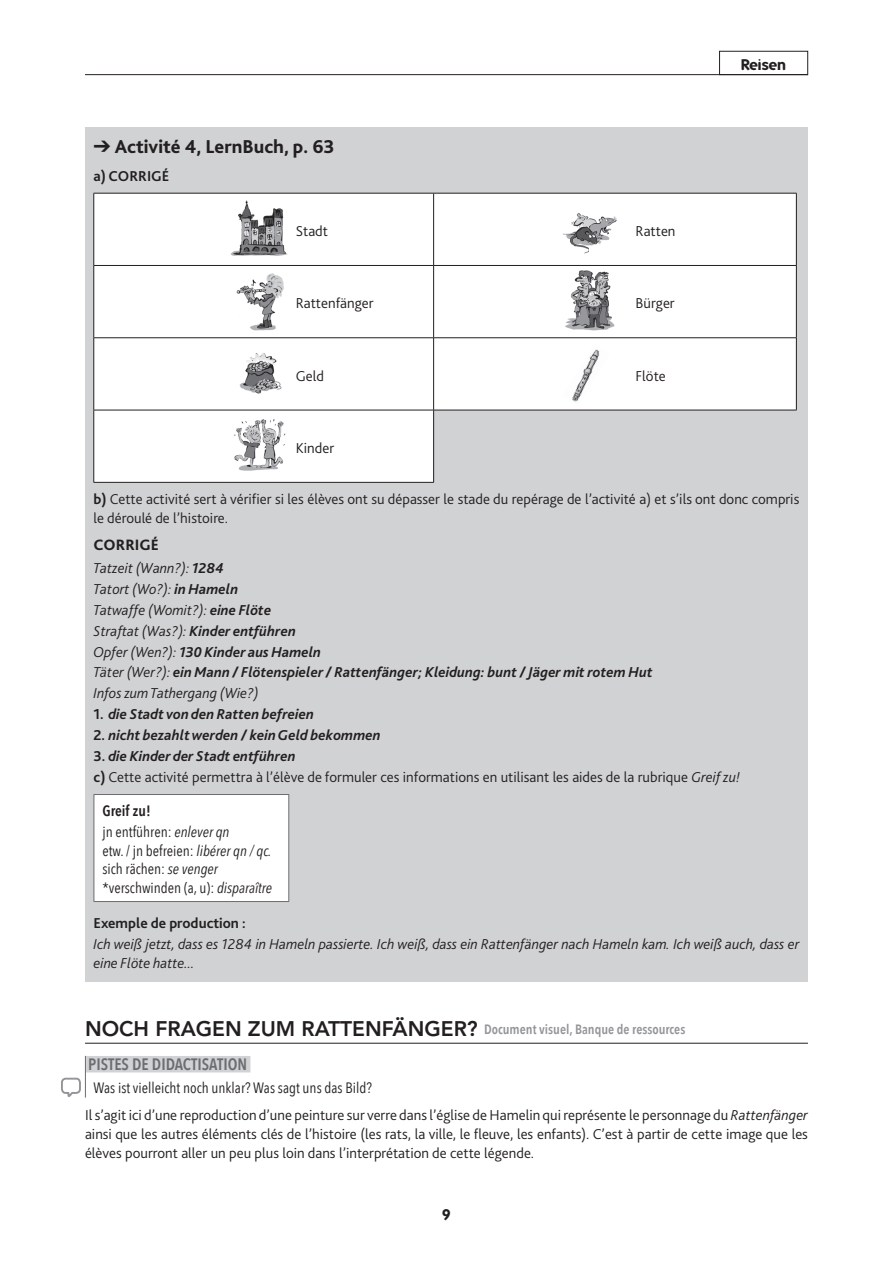
<style>
.page{position:relative;width:893px;height:1263px;background:#fff}
.page>*{position:absolute;margin:0;border:0;box-sizing:border-box;transform-origin:0 0}
.t1{font:800 19.5px "Bliss 2";color:#231f20}
.t2{font:600 16.5px "Avenir Next Condensed";color:#6c6d70}
.t3{font:800 15.75px "Bliss 2";color:#231f20}
.t4{font:300 15px/18.8px "Bliss 2";color:#231f20}
.t5{font:italic 700 15px/20.9px "Bliss 2";color:#231f20}
.t6{font:15px/18.8px "Avenir Next Condensed";color:#231f20}
.t7{font:italic 300 15px/18.8px "Bliss 2";color:#231f20}
.t8{font:700 15px "Bliss 2";color:#231f20}
.t9{font:700 15px "Folks";color:#231f20}
.t10{font:600 13.5px "Avenir Next Condensed";color:#939598}
.s1{font-weight:700}
.s2{font-weight:300}
.s3{font-style:normal}
.s4{font-weight:700;font-style:italic}
.s5{font-style:italic}
.s6{font-weight:600}
.s7{font-family:"Avenir Next LT Pro";font-style:italic;font-stretch:condensed}
.s8{font-family:"Avenir LT Std";font-weight:800;font-size:21px;color:#231f20}
</style>
<div class="page">
<div style="left:85px;top:128px;width:723px;height:854px;background:#d1d2d4"></div>
<hr style="left:85px;top:74px;width:723px;height:1px;background:#231f20">
<hr style="left:85px;top:1043px;width:723px;height:1px;background:#231f20">
<div style="left:85px;top:1056px;width:165px;height:16px;background:#d1d2d4"></div>
<svg style="left:95px;top:194px;width:701px;height:288px;background:#f7f7f8"></svg>
<hr style="left:433px;top:193px;width:1px;height:72px;background:#231f20">
<hr style="left:94px;top:265px;width:340px;height:1px;background:#231f20">
<hr style="left:434px;top:265px;width:363px;height:1px;background:#231f20">
<hr style="left:433px;top:266px;width:1px;height:71px;background:#231f20">
<hr style="left:94px;top:337px;width:340px;height:1px;background:#231f20">
<hr style="left:434px;top:337px;width:363px;height:1px;background:#231f20">
<hr style="left:433px;top:338px;width:1px;height:72px;background:#231f20">
<hr style="left:94px;top:410px;width:340px;height:1px;background:#231f20">
<hr style="left:434px;top:410px;width:363px;height:1px;background:#231f20">
<hr style="left:433px;top:410px;width:1px;height:72px;background:#231f20">
<hr style="left:94px;top:193px;width:340px;height:1px;background:#231f20">
<hr style="left:94px;top:193px;width:1px;height:72px;background:#231f20">
<hr style="left:434px;top:193px;width:363px;height:1px;background:#231f20">
<hr style="left:796px;top:193px;width:1px;height:72px;background:#231f20">
<hr style="left:94px;top:266px;width:1px;height:71px;background:#231f20">
<hr style="left:796px;top:266px;width:1px;height:71px;background:#231f20">
<hr style="left:94px;top:338px;width:1px;height:72px;background:#231f20">
<hr style="left:796px;top:338px;width:1px;height:72px;background:#231f20">
<hr style="left:94px;top:410px;width:1px;height:72px;background:#231f20">
<hr style="left:94px;top:482px;width:340px;height:1px;background:#231f20">
<div style="left:94px;top:794px;width:195px;height:107px;background:#fff"></div>
<hr style="left:94px;top:794px;width:195px;height:1px;background:#6c6d70">
<hr style="left:94px;top:795px;width:1px;height:106px;background:#6c6d70">
<hr style="left:288px;top:795px;width:1px;height:106px;background:#6c6d70">
<hr style="left:94px;top:901px;width:195px;height:1px;background:#6c6d70">
<img style="left:229px;top:197px;width:59px;height:61px">
<img style="left:234px;top:269px;width:51px;height:62px">
<img style="left:239px;top:350px;width:43px;height:44px">
<img style="left:234px;top:415px;width:55px;height:58px">
<img style="left:562px;top:212px;width:55px;height:41px">
<img style="left:563px;top:270px;width:52px;height:62px">
<img style="left:563px;top:344px;width:47px;height:61px">
<hr style="left:85px;top:1056px;width:1px;height:41px;background:#6c6d70">
<svg style="left:61px;top:1077px;width:20px;height:20px"></svg>
<div style="left:719px;top:51px;width:89px;height:24px;border:1px solid #231f20"></div>
<h1 class="t1" style="left:94px;top:134px;width:243px">➔ Activité 4, LernBuch, p. 63</h1>
<p class="t8" style="left:94px;top:166px;width:77px">a) CORRIGÉ</p>
<p class="t4" style="left:296px;top:221px;width:34px">Stadt</p>
<p class="t4" style="left:636px;top:221px;width:41px">Ratten</p>
<p class="t4" style="left:296px;top:294px;width:79px">Rattenfänger</p>
<p class="t4" style="left:636px;top:294px;width:41px">Bürger</p>
<p class="t4" style="left:296px;top:366px;width:30px">Geld</p>
<p class="t4" style="left:636px;top:366px;width:32px">Flöte</p>
<p class="t9" style="left:741px;top:56px;width:46px">Reisen</p>
<p class="t4" style="left:296px;top:438px;width:40px">Kinder</p>
<p class="t4" style="left:94px;top:489px;width:707px"><span class="s1">b)</span> Cette activité sert à vérifier si les élèves ont su dépasser le stade du repérage de l’activité a) et s’ils ont donc compris le déroulé de l’histoire.</p>
<p class="t3" style="left:94px;top:535px;width:67px">CORRIGÉ</p>
<p class="t5" style="left:94px;top:557px;width:560px"><span class="s2">Tatzeit (Wann?):</span> 1284<br><span class="s2">Tatort (Wo?):</span> in Hameln<br><span class="s2">Tatwaffe (Womit?):</span> eine Flöte<br><span class="s2">Straftat (Was?):</span> Kinder entführen<br><span class="s2">Opfer (Wen?):</span> 130 Kinder aus Hameln<br><span class="s2">Täter (Wer?):</span> ein Mann / Flötenspieler / Rattenfänger; Kleidung: bunt / Jäger mit rotem Hut <span class="s2">Infos zum Tathergang (Wie?)</span></p>
<p class="t5" style="left:94px;top:703px;width:222px"><span class="s3">1.</span> die Stadt von den Ratten befreien</p>
<p class="t5" style="left:94px;top:724px;width:289px"><span class="s3">2.</span> nicht bezahlt werden / kein Geld bekommen</p>
<p class="t4" style="left:94px;top:745px;width:648px;line-height:20.9px"><span class="s1">3.</span> <span class="s4">die Kinder der Stadt entführen<br></span><span class="s1">c)</span> Cette activité permettra à l’élève de formuler ces informations en utilisant les aides de la rubrique <span class="s5">Greif zu!</span></p>
<p class="t6" style="left:102px;top:800px;width:129px;line-height:20.9px"><span class="s6">Greif zu!<br></span>jn entführen: <span class="s7">enlever qn</span></p>
<p class="t6" style="left:102px;top:841px;width:171px">etw. / jn befreien: <span class="s7">libérer qn / qc. </span>sich rächen: <span class="s7">se venger </span>*verschwinden (a, u): <span class="s7">disparaître</span></p>
<p class="t8" style="left:94px;top:914px;width:154px">Exemple de production :</p>
<p class="t7" style="left:94px;top:934px;width:707px">Ich weiß jetzt, dass es 1284 in Hameln passierte. Ich weiß, dass ein Rattenfänger nach Hameln kam. Ich weiß auch, dass er eine Flöte hatte...</p>
<p class="t10" style="left:85px;top:1021px;width:602px"><span class="s8">NOCH FRAGEN ZUM RATTENFÄNGER?</span> Document visuel, Banque de ressources</p>
<p class="t2" style="left:88px;top:1054px;width:160px">PISTES DE DIDACTISATION</p>
<p class="t6" style="left:93px;top:1078px;width:280px">Was ist vielleicht noch unklar? Was sagt uns das Bild?</p>
<p class="t4" style="left:85px;top:1106px;width:724px;text-align:justify">Il s’agit ici d’une reproduction d’une peinture sur verre dans l’église de Hamelin qui représente le personnage du <span class="s5">Rattenfänger </span>ainsi que les autres éléments clés de l’histoire (les rats, la ville, le fleuve, les enfants). C’est à partir de cette image que les élèves pourront aller un peu plus loin dans l’interprétation de cette légende.</p>
<p class="t9" style="left:442px;top:1205px;width:10px">9</p>
</div>
